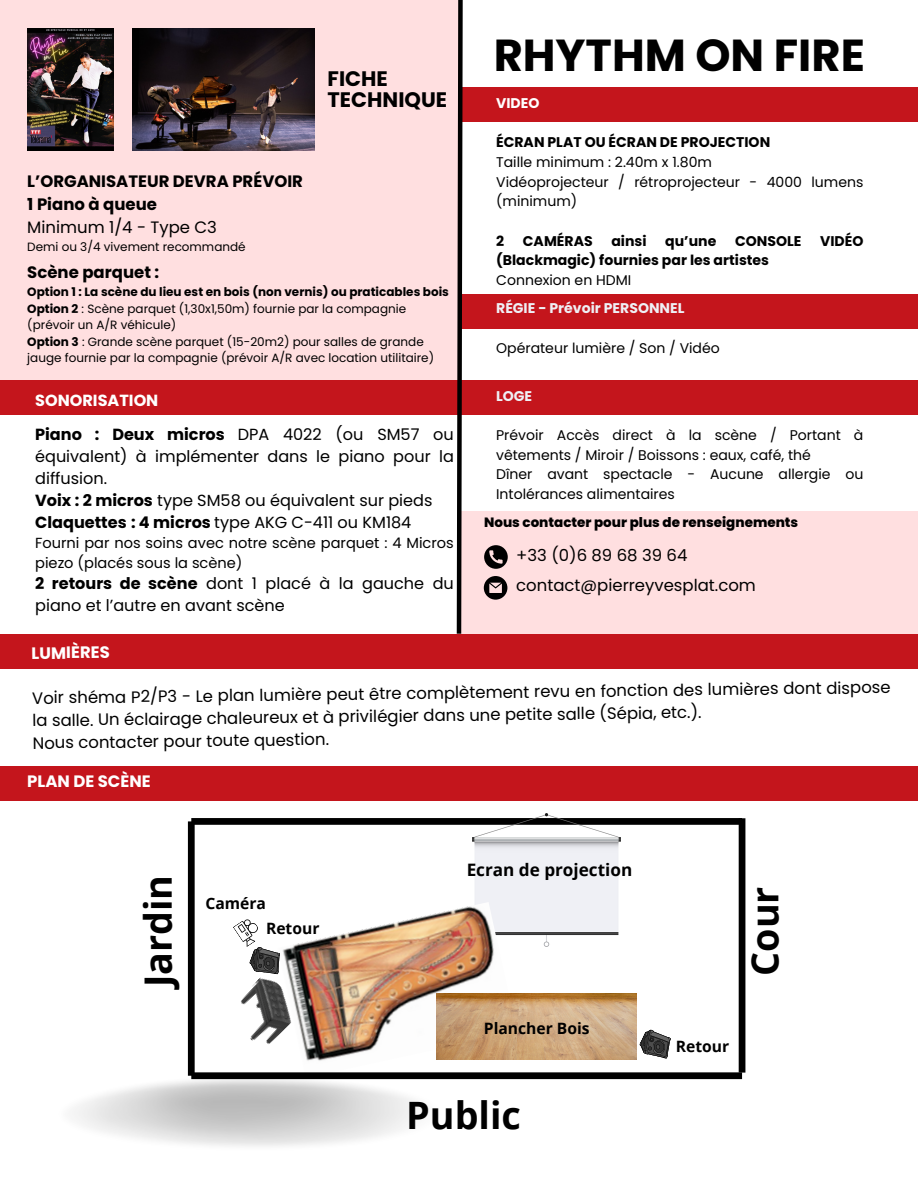
<style>
.page{position:relative;width:918px;height:1188px;background:#fff}
.page>*{position:absolute;margin:0;border:0;box-sizing:border-box;transform-origin:0 0}
.t1{font:700 44.85px "Poppins";color:#000}
.t2{font:700 37.65px "Open Sans";color:#000}
.t3{font:700 21px/21.3px "Poppins";color:#000}
.t4{font:700 17.1px "Open Sans";color:#000}
.t5{font:16.5px/21.9px "Poppins";color:#000}
.t6{font:700 16.5px/22.8px "Poppins";color:#000}
.t7{font:700 16.5px "Poppins";color:#fff}
.t8{font:16.05px/21.9px "Poppins";color:#000;text-align:justify}
.t9{font:700 16.05px "Poppins";color:#fff}
.t10{font:700 15.6px "Open Sans";color:#000}
.t11{font:14.55px/19.8px "Poppins";color:#000}
.t12{font:14.1px/19.6px "Poppins";color:#000}
.t13{font:700 14.1px "Poppins";color:#000}
.t14{font:700 14.1px "Poppins";color:#eff0f5}
.t15{font:700 14.1px "Poppins";color:#fff}
.t16{font:800 13.5px "Poppins";color:#000}
.t17{font:12px/16.5px "Poppins";color:#000}
.t18{font:700 12px "Poppins";color:#000}
.s1{font-weight:400}
.s2{font-weight:700}
</style>
<div class="page">
<div style="left:0;top:0;width:459px;height:382px;background:#ffdfe0"></div>
<div style="left:459px;top:511px;width:459px;height:123px;background:#ffdfe0"></div>
<svg style="left:484px;top:545px;width:24px;height:24px"></svg>
<svg style="left:484px;top:576px;width:23px;height:24px"></svg>
<div style="left:191px;top:818px;width:551px;height:7px;background:#000"></div>
<div style="left:188px;top:821px;width:7px;height:255px;background:#000"></div>
<div style="left:739px;top:818px;width:6px;height:255px;background:#000"></div>
<img style="left:472px;top:814px;width:149px;height:132px">
<img style="left:285px;top:902px;width:232px;height:159px">
<div style="left:191px;top:1072px;width:551px;height:7px;background:#000"></div>
<svg style="left:233px;top:919px;width:52px;height:53px"></svg>
<div style="left:0;top:381px;width:468px;height:34px;background:#c4151c"></div>
<div style="left:459px;top:294px;width:459px;height:35px;background:#c4151c"></div>
<div style="left:464px;top:381px;width:454px;height:34px;background:#c4151c"></div>
<div style="left:0;top:634px;width:918px;height:35px;background:#c4151c"></div>
<div style="left:0;top:766px;width:918px;height:35px;background:#c4151c"></div>
<img style="left:241px;top:972px;width:63px;height:79px">
<img style="left:437px;top:994px;width:200px;height:65px">
<svg style="left:639px;top:1029px;width:32px;height:30px"></svg>
<img style="left:27px;top:29px;width:87px;height:121px">
<img style="left:132px;top:29px;width:182px;height:121px">
<div style="left:459px;top:87px;width:459px;height:35px;background:#c4151c"></div>
<svg style="left:454px;top:0;width:11px;height:634px"></svg>
<p class="t3" style="left:328px;top:68px;width:121px">FICHE<br>TECHNIQUE</p>
<h1 class="t6" style="left:27px;top:170px;width:277px">L’ORGANISATEUR DEVRA PRÉVOIR<br>1 Piano à queue<br><span class="s1">Minimum 1/4 - Type C3</span></h1>
<h1 class="t17" style="left:27px;top:238px;width:220px">Demi ou 3/4 vivement recommandé</h1>
<h3 class="t6" style="left:27px;top:261px;width:133px">Scène parquet :</h3>
<p class="t18" style="left:27px;top:283px;width:423px">Option 1 : La scène du lieu est en bois (non vernis) ou praticables bois</p>
<p class="t17" style="left:27px;top:300px;width:380px"><span class="s2">Option 2</span> : Scène parquet (1,30x1,50m) fournie par la compagnie (prévoir un A/R véhicule)</p>
<p class="t17" style="left:27px;top:333px;width:408px"><span class="s2">Option 3</span> : Grande scène parquet (15-20m2) pour salles de grande jauge fournie par la compagnie (prévoir A/R avec location utilitaire)</p>
<h4 class="t9" style="left:35px;top:389px;width:125px">SONORISATION</h4>
<h6 class="t8" style="left:35px;top:423px;width:420px"><span class="s2">Piano : Deux micros</span> DPA 4022 (ou SM57 ou équivalent) à implémenter dans le piano pour la diffusion.</h6>
<h4 class="t8" style="left:35px;top:489px;width:399px"><span class="s2">Voix : 2 micros</span> type SM58 ou équivalent sur pieds</h4>
<p class="t8" style="left:35px;top:511px;width:378px"><span class="s2">Claquettes : 4 micros</span> type AKG C-411 ou KM184</p>
<p class="t11" style="left:35px;top:533px;width:420px">Fourni par nos soins avec notre scène parquet : 4 Micros piezo (placés sous la scène)</p>
<p class="t8" style="left:35px;top:572px;width:420px"><span class="s2">2 retours de scène</span> dont 1 placé à la gauche du piano et l’autre en avant scène</p>
<p class="t1" style="left:494px;top:24px;width:373px">RHYTHM ON FIRE</p>
<p class="t15" style="left:496px;top:93px;width:45px">VIDEO</p>
<h6 class="t13" style="left:496px;top:132px;width:276px">ÉCRAN PLAT OU ÉCRAN DE PROJECTION</h6>
<p class="t12" style="left:496px;top:152px;width:217px">Taille minimum : 2.40m x 1.80m</p>
<p class="t12" style="left:496px;top:172px;width:369px">Vidéoprojecteur / rétroprojecteur - 4000 lumens (minimum)</p>
<p class="t13" style="left:496px;top:231px;width:10px">2</p>
<p class="t13" style="left:523px;top:231px;width:71px">CAMÉRAS</p>
<p class="t13" style="left:611px;top:231px;width:37px">ainsi</p>
<p class="t13" style="left:665px;top:231px;width:53px">qu’une</p>
<p class="t13" style="left:735px;top:231px;width:68px">CONSOLE</p>
<p class="t13" style="left:820px;top:231px;width:45px">VIDÉO</p>
<p class="t13" style="left:496px;top:250px;width:274px">(Blackmagic) fournies par les artistes</p>
<p class="t12" style="left:496px;top:270px;width:137px">Connexion en HDMI</p>
<h4 class="t14" style="left:496px;top:298px;width:190px">RÉGIE - Prévoir PERSONNEL</h4>
<p class="t12" style="left:496px;top:338px;width:225px">Opérateur lumière / Son / Vidéo</p>
<p class="t14" style="left:496px;top:386px;width:38px">LOGE</p>
<p class="t12" style="left:496px;top:425px;width:369px">Prévoir Accès direct à la scène / Portant à vêtements / Miroir / Boissons : eaux, café, thé</p>
<p class="t12" style="left:496px;top:465px;width:369px">Dîner avant spectacle - Aucune allergie ou<br>Intolérances alimentaires</p>
<p class="t16" style="left:484px;top:513px;width:316px">Nous contacter pour plus de renseignements</p>
<p class="t5" style="left:516px;top:540px;width:241px;line-height:30.3px">+33 (0)6 89 68 39 64 contact@pierreyvesplat.com</p>
<p class="t7" style="left:31px;top:642px;width:80px;rotate:-1deg">LUMIÈRES</p>
<p class="t5" style="left:32px;top:689px;width:860px;rotate:-1deg">Voir shéma P2/P3 - Le plan lumière peut être complètement revu en fonction des lumières dont dispose la salle. Un éclairage chaleureux et à privilégier dans une petite salle (Sépia, etc.).<br>Nous contacter pour toute question.</p>
<p class="t7" style="left:27px;top:770px;width:125px">PLAN DE SCÈNE</p>
<p class="t4" style="left:467px;top:858px;width:167px">Ecran de projection</p>
<p class="t2" style="left:132px;top:987px;width:114px;rotate:-90deg">Jardin</p>
<p class="t2" style="left:738px;top:976px;width:91px;rotate:-90deg">Cour</p>
<p class="t10" style="left:205px;top:892px;width:62px">Caméra</p>
<p class="t10" style="left:266px;top:917px;width:55px">Retour</p>
<h6 class="t10" style="left:484px;top:1018px;width:107px">Plancher Bois</h6>
<p class="t2" style="left:406px;top:1089px;width:116px">Public</p>
<p class="t10" style="left:676px;top:1035px;width:55px">Retour</p>
</div>
